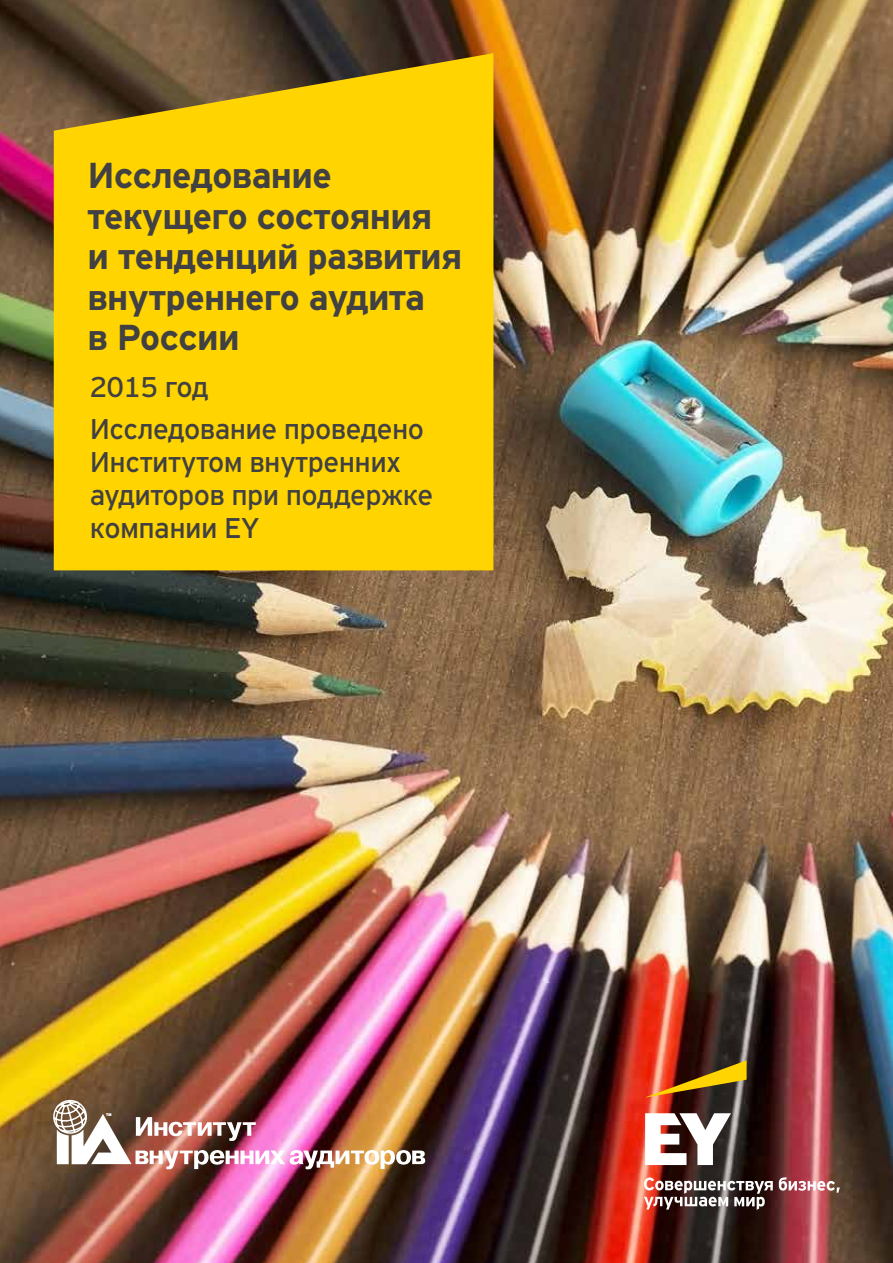
<style>
.page{position:relative;width:893px;height:1263px;background:#fff}
.page>*{position:absolute;margin:0;border:0;box-sizing:border-box;transform-origin:0 0}
.t1{font:700 36px/40.5px "EY Interstate";letter-spacing:-.02em;color:#414042}
.t2{font:28.5px/33px "EY Interstate";letter-spacing:-.02em;color:#414042}
.t3{font:700 3.6px "Arial";color:#fff}
</style>
<div class="page">
<img style="left:0;top:0;width:893px;height:1263px">
<svg style="left:644px;top:1113px;width:196px;height:97px"></svg>
<svg style="left:644px;top:1060px;width:103px;height:38px;background:#9c5b1d"></svg>
<svg style="left:54px;top:53px;width:439px;height:517px;background:#f2c803"></svg>
<img style="left:52px;top:1098px;width:373px;height:71px">
<p class="t1" style="left:88px;top:153px;width:376px">Исследование текущего состояния и тенденций развития внутреннего аудита<br>в России</p>
<p class="t2" style="left:90px;top:365px;width:336px;line-height:41.5px">2015 год<br>Исследование проведено</p>
<p class="t2" style="left:90px;top:444px;width:345px">Институтом внутренних аудиторов при поддержке компании EY</p>
<p class="t3" style="left:106px;top:1113px;width:7px">TM</p>
</div>
